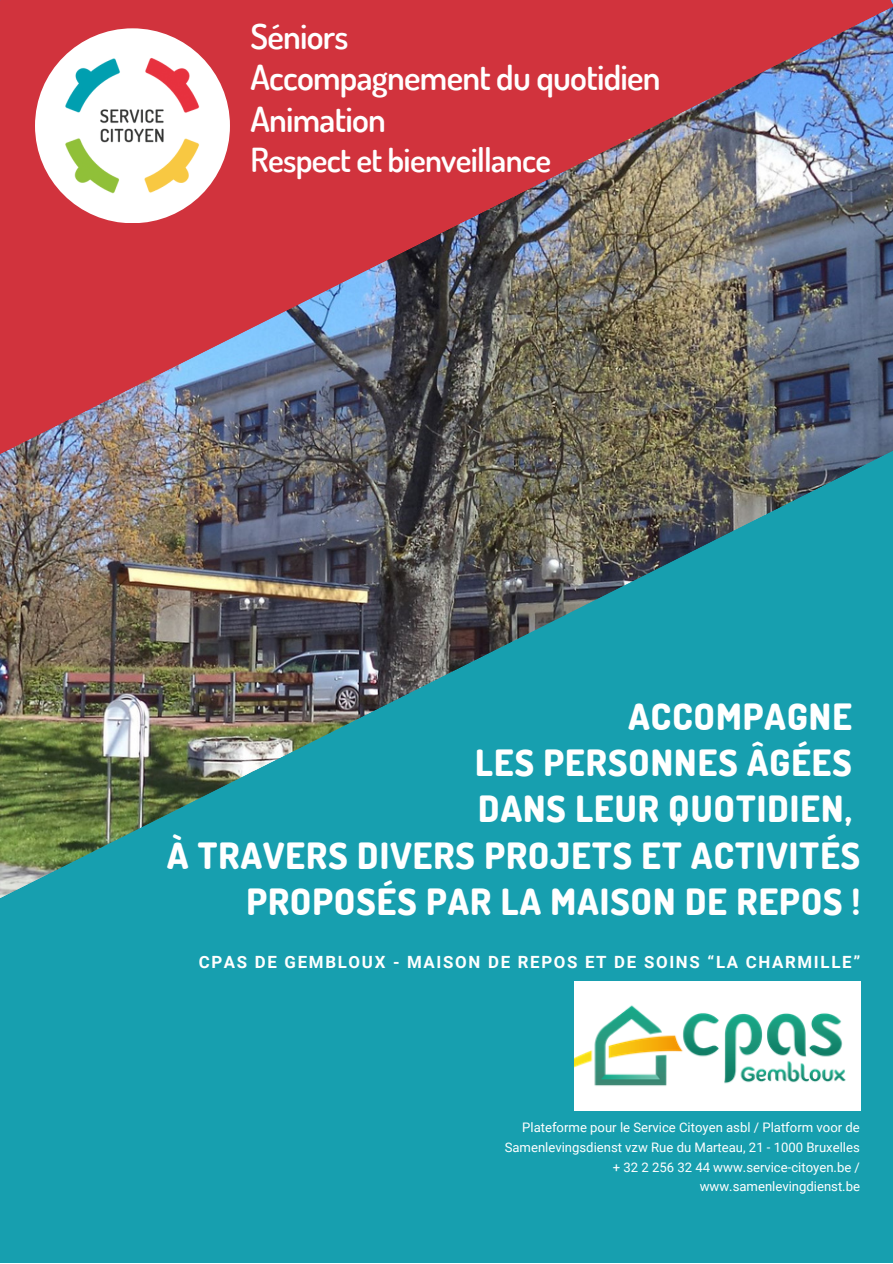
<style>
.page{position:relative;width:893px;height:1264px;background:#fff}
.page>*{position:absolute;margin:0;border:0;box-sizing:border-box;transform-origin:0 0}
.t1{font:800 36.15px/46px "Dosis";letter-spacing:.03em;color:#fff;text-align:right}
.t2{font:600 34.65px "Dosis";letter-spacing:-.02em;color:#fff}
.t3{font:600 33.15px "Dosis";letter-spacing:-.02em;color:#fff}
.t4{font:700 16.8px "Roboto";letter-spacing:.1em;color:#fff}
.t5{font:13.05px/19.6px "Roboto";color:#fff;text-align:right}
</style>
<div class="page">
<img style="left:0;top:454px;width:892px;height:808px">
<img style="left:0;top:0;width:892px;height:454px">
<div style="left:35px;top:28px;width:195px;height:195px;background:#fff;border-radius:50%"></div>
<img style="left:65px;top:58px;width:135px;height:136px">
<img style="left:574px;top:981px;width:286px;height:129px">
<p class="t2" style="left:250px;top:13px;width:100px">Séniors</p>
<p class="t2" style="left:250px;top:55px;width:412px">Accompagnement du quotidien</p>
<p class="t2" style="left:250px;top:96px;width:137px">Animation</p>
<p class="t3" style="left:250px;top:138px;width:302px">Respect et bienveillance</p>
<p class="t1" style="left:628px;top:693px;width:225px">ACCOMPAGNE</p>
<p class="t1" style="left:475px;top:739px;width:378px">LES PERSONNES ÂGÉES</p>
<p class="t1" style="left:478px;top:785px;width:375px">DANS LEUR QUOTIDIEN,</p>
<p class="t1" style="left:167px;top:831px;width:694px">À TRAVERS DIVERS PROJETS ET ACTIVITÉS<br>PROPOSÉS PAR LA MAISON DE REPOS !</p>
<p class="t4" style="left:199px;top:952px;width:663px">CPAS DE GEMBLOUX - MAISON DE REPOS ET DE SOINS “LA CHARMILLE”</p>
<p class="t5" style="left:504px;top:1117px;width:357px">Plateforme pour le Service Citoyen asbl / Platform voor de Samenlevingsdienst vzw Rue du Marteau, 21 - 1000 Bruxelles + 32 2 256 32 44 www.service-citoyen.be / www.samenlevingdienst.be</p>
</div>
